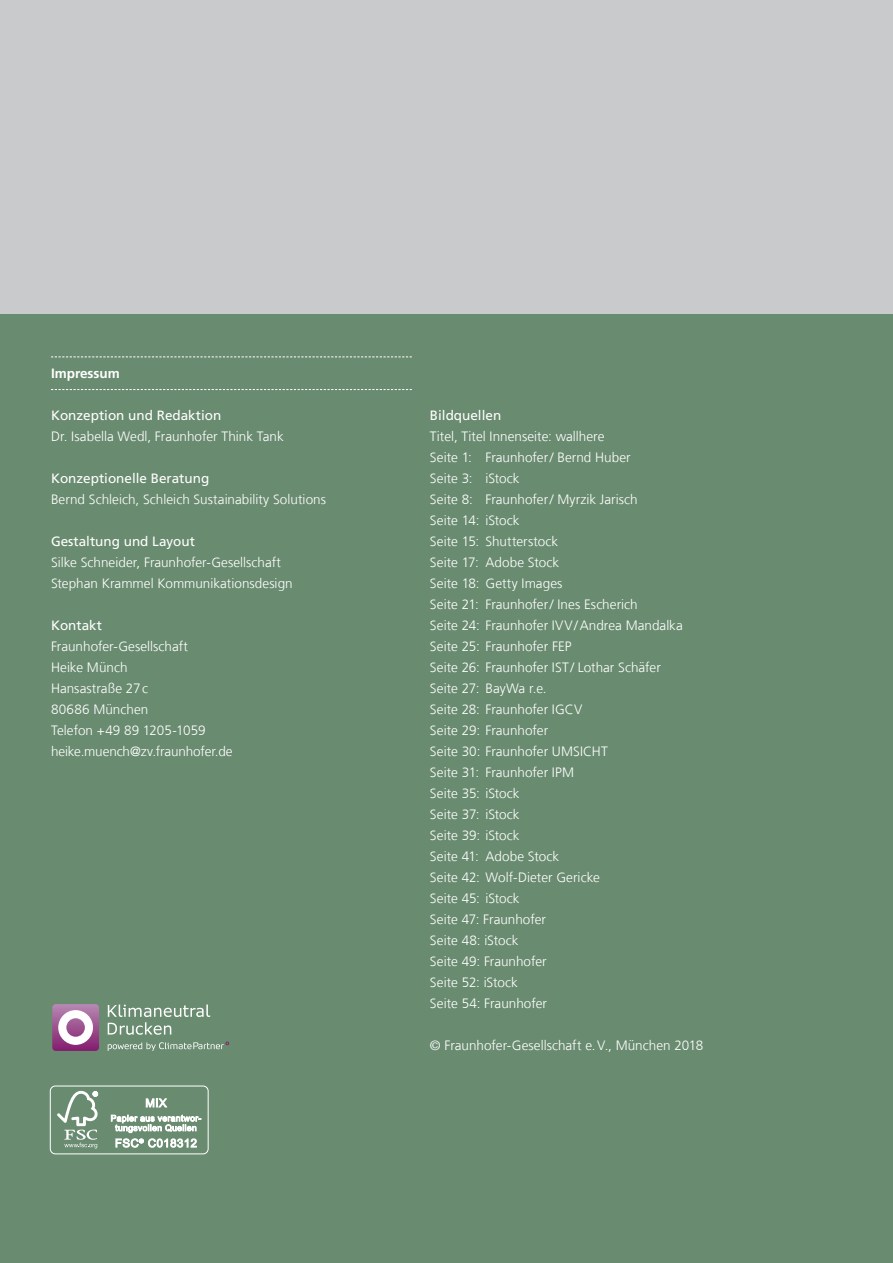
<style>
.page{position:relative;width:893px;height:1263px;background:#fff}
.page>*{position:absolute;margin:0;border:0;box-sizing:border-box;transform-origin:0 0}
.t1{font:300 13.5px/21px "Frutiger LT Com";color:#fff}
.t2{font:13.5px "Frutiger LT Com";color:#fff}
.t3{font:700 13.5px "Frutiger LT Com";color:#fff}
</style>
<div class="page">
<div style="left:0;top:0;width:893px;height:315px;background:#c8cacc"></div>
<div style="left:0;top:315px;width:893px;height:948px;background:#698b70"></div>
<svg style="left:51px;top:356px;width:361px;height:1px"></svg>
<svg style="left:51px;top:389px;width:361px;height:1px"></svg>
<svg style="left:52px;top:1004px;width:47px;height:47px;background:#ba88b1"></svg>
<svg style="left:108px;top:1041px;width:121px;height:10px"></svg>
<svg style="left:108px;top:1004px;width:102px;height:31px"></svg>
<div style="left:50px;top:1086px;width:159px;height:68px;border:1px solid #fff;border-radius:5px"></div>
<svg style="left:57px;top:1091px;width:41px;height:57px"></svg>
<svg style="left:146px;top:1098px;width:21px;height:10px"></svg>
<svg style="left:111px;top:1115px;width:90px;height:33px"></svg>
<p class="t3" style="left:51px;top:365px;width:70px">Impressum</p>
<p class="t2" style="left:51px;top:407px;width:172px">Konzeption und Redaktion</p>
<p class="t1" style="left:51px;top:426px;width:234px">Dr. Isabella Wedl, Fraunhofer Think Tank</p>
<p class="t2" style="left:51px;top:470px;width:160px">Konzeptionelle Beratung</p>
<p class="t1" style="left:51px;top:489px;width:276px">Bernd Schleich, Schleich Sustainability Solutions</p>
<p class="t2" style="left:51px;top:533px;width:146px">Gestaltung und Layout</p>
<p class="t1" style="left:51px;top:552px;width:243px">Silke Schneider, Fraunhofer-Gesellschaft<br>Stephan Krammel Kommunikationsdesign</p>
<p class="t2" style="left:51px;top:617px;width:53px">Kontakt</p>
<p class="t1" style="left:51px;top:636px;width:183px">Fraunhofer-Gesellschaft<br>Heike Münch<br>Hansastraße 27c<br>80686 München<br>Telefon +49 89 1205-1059 heike.muench@zv.fraunhofer.de</p>
<p class="t2" style="left:430px;top:407px;width:73px">Bildquellen</p>
<p class="t1" style="left:430px;top:426px;width:254px">Titel, Titel Innenseite: wallhere<br>Seite 1: Fraunhofer/ Bernd Huber<br>Seite 3: iStock<br>Seite 8: Fraunhofer/ Myrzik Jarisch<br>Seite 14: iStock<br>Seite 15: Shutterstock<br>Seite 17: Adobe Stock<br>Seite 18: Getty Images<br>Seite 21: Fraunhofer/ Ines Escherich<br>Seite 24: Fraunhofer IVV/Andrea Mandalka<br>Seite 25: Fraunhofer FEP<br>Seite 26: Fraunhofer IST / Lothar Schäfer<br>Seite 27: BayWa r.e.<br>Seite 28: Fraunhofer IGCV<br>Seite 29: Fraunhofer<br>Seite 30: Fraunhofer UMSICHT<br>Seite 31: Fraunhofer IPM<br>Seite 35: iStock<br>Seite 37: iStock<br>Seite 39: iStock<br>Seite 41: Adobe Stock<br>Seite 42: Wolf-Dieter Gericke<br>Seite 45: iStock<br>Seite 47: Fraunhofer<br>Seite 48: iStock<br>Seite 49: Fraunhofer<br>Seite 52: iStock<br>Seite 54: Fraunhofer</p>
<p class="t1" style="left:430px;top:1035px;width:275px">© Fraunhofer-Gesellschaft e.V., München 2018</p>
</div>
